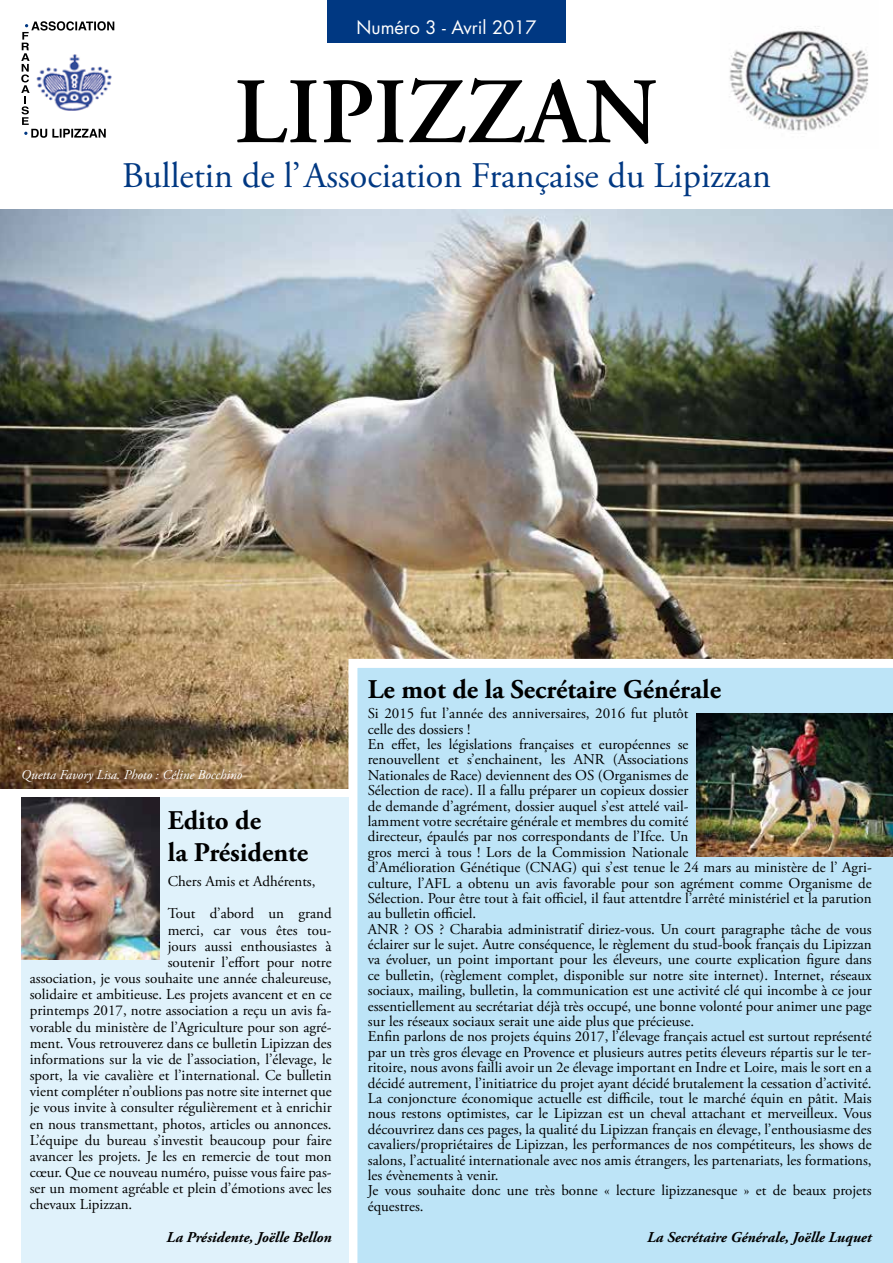
<style>
.page{position:relative;width:893px;height:1263px;background:#fff}
.page>*{position:absolute;margin:0;border:0;box-sizing:border-box;transform-origin:0 0}
.t1{font:600 93.3px "Adobe Garamond Pro";color:#000}
.t2{font:36px "Adobe Garamond Pro";color:#003882}
.t3{font:700 27px/32.4px "Adobe Garamond Pro";color:#000}
.t4{font:18px "Futura";color:#fff}
.t5{font:15px/15.5px "Adobe Garamond Pro";color:#000}
.t6{font:italic 700 15px "Adobe Garamond Pro";color:#000}
.t7{font:italic 13.5px "Adobe Garamond Pro";color:#fff}
</style>
<div class="page">
<img style="left:0;top:209px;width:893px;height:579px">
<div style="left:348px;top:659px;width:545px;height:604px;background:#bde4f7"></div>
<div style="left:21px;top:797px;width:328px;height:466px;background:#e0f2fb"></div>
<svg style="left:21px;top:21px;width:93px;height:117px"></svg>
<img style="left:729px;top:26px;width:140px;height:105px">
<div style="left:327px;top:0;width:239px;height:43px;background:#003882"></div>
<img style="left:21px;top:797px;width:138px;height:163px">
<img style="left:697px;top:713px;width:196px;height:143px">
<p class="t4" style="left:356px;top:15px;width:181px">Numéro 3 - Avril 2017</p>
<h1 class="t1" style="left:235px;top:59px;width:425px">LIPIZZAN</h1>
<h2 class="t2" style="left:122px;top:154px;width:650px">Bulletin de l’Association Française du Lipizzan</h2>
<p class="t7" style="left:21px;top:767px;width:223px">Quetta Favory Lisa. Photo : Céline Bocchino</p>
<h3 class="t3" style="left:168px;top:804px;width:142px">Edito de<br>la Présidente</h3>
<p class="t5" style="left:168px;top:865px;width:165px;line-height:32.4px">Chers Amis et Adhérents,<br>Tout d’abord un grand</p>
<p class="t5" style="left:168px;top:922px;width:166px">merci, car vous êtes tou-</p>
<p class="t5" style="left:168px;top:939px;width:166px">jours aussi enthousiastes à</p>
<p class="t5" style="left:168px;top:955px;width:165px">soutenir l’effort pour notre</p>
<p class="t5" style="left:30px;top:971px;width:303px">association, je vous souhaite une année chaleureuse,</p>
<p class="t5" style="left:30px;top:987px;width:303px">solidaire et ambitieuse. Les projets avancent et en ce</p>
<p class="t5" style="left:30px;top:1003px;width:303px">printemps 2017, notre association a reçu un avis fa-</p>
<p class="t5" style="left:30px;top:1019px;width:303px">vorable du ministère de l’Agriculture pour son agré-</p>
<p class="t5" style="left:30px;top:1036px;width:303px">ment. Vous retrouverez dans ce bulletin Lipizzan des</p>
<p class="t5" style="left:30px;top:1052px;width:303px">informations sur la vie de l’association, l’élevage, le</p>
<p class="t5" style="left:30px;top:1068px;width:303px">sport, la vie cavalière et l’international. Ce bulletin</p>
<p class="t5" style="left:30px;top:1084px;width:303px">vient compléter n’oublions pas notre site internet que</p>
<p class="t5" style="left:30px;top:1100px;width:303px">je vous invite à consulter régulièrement et à enrichir</p>
<p class="t5" style="left:30px;top:1117px;width:303px">en nous transmettant, photos, articles ou annonces.</p>
<p class="t5" style="left:30px;top:1133px;width:303px">L’équipe du bureau s’investit beaucoup pour faire</p>
<p class="t5" style="left:30px;top:1149px;width:303px">avancer les projets. Je les en remercie de tout mon</p>
<p class="t5" style="left:30px;top:1165px;width:303px">cœur. Que ce nouveau numéro, puisse vous faire pas-</p>
<p class="t5" style="left:30px;top:1181px;width:303px">ser un moment agréable et plein d’émotions avec les</p>
<p class="t5" style="left:30px;top:1197px;width:104px">chevaux Lipizzan.</p>
<p class="t6" style="left:167px;top:1228px;width:167px">La Présidente, Joëlle Bellon</p>
<h3 class="t3" style="left:368px;top:674px;width:355px">Le mot de la Secrétaire Générale</h3>
<p class="t5" style="left:368px;top:706px;width:505px">Si 2015 fut l’année des anniversaires, 2016 fut plutôt<br>celle des dossiers !<br>En effet, les législations françaises et européennes se<br>renouvellent et s’enchainent, les ANR (Associations<br>Nationales de Race) deviennent des OS (Organismes de<br>Sélection de race). Il a fallu préparer un copieux dossier<br>de demande d’agrément, dossier auquel s’est attelé vail-<br>lamment votre secrétaire générale et membres du comité<br>directeur, épaulés par nos correspondants de l’Ifce. Un<br>gros merci à tous ! Lors de la Commission Nationale<br>d’Amélioration Génétique (CNAG) qui s’est tenue le 24 mars au ministère de l’ Agri&shy;culture, l’AFL a obtenu un avis favorable pour son agrément comme Organisme de Sélection. Pour être tout à fait officiel, il faut attentdre l’arrêté ministériel et la parution au bulletin officiel.<br>ANR ? OS ? Charabia administratif diriez-vous. Un court paragraphe tâche de vous éclairer sur le sujet. Autre conséquence, le règlement du stud-book français du Lipizzan va évoluer, un point important pour les éleveurs, une courte explication figure dans ce bulletin, (règlement complet, disponible sur notre site internet). Internet, réseaux sociaux, mailing, bulletin, la communication est une activité clé qui incombe à ce jour essentiellement au secrétariat déjà très occupé, une bonne volonté pour animer une page sur les réseaux sociaux serait une aide plus que précieuse.<br>Enfin parlons de nos projets équins 2017, l’élevage français actuel est surtout représenté par un très gros élevage en Provence et plusieurs autres petits éleveurs répartis sur le ter&shy;ritoire, nous avons failli avoir un 2e élevage important en Indre et Loire, mais le sort en a décidé autrement, l’initiatrice du projet ayant décidé brutalement la cessation d’activité.<br>La conjoncture économique actuelle est difficile, tout le marché équin en pâtit. Mais nous restons optimistes, car le Lipizzan est un cheval attachant et merveilleux. Vous découvrirez dans ces pages, la qualité du Lipizzan français en élevage, l’enthousiasme des cavaliers/propriétaires de Lipizzan, les performances de nos compétiteurs, les shows de salons, l’actualité internationale avec nos amis étrangers, les partenariats, les formations, les évènements à venir.<br>Je vous souhaite donc une très bonne « lecture lipizzanesque » et de beaux projets équestres.</p>
<p class="t6" style="left:647px;top:1228px;width:226px">La Secrétaire Générale, Joëlle Luquet</p>
</div>
